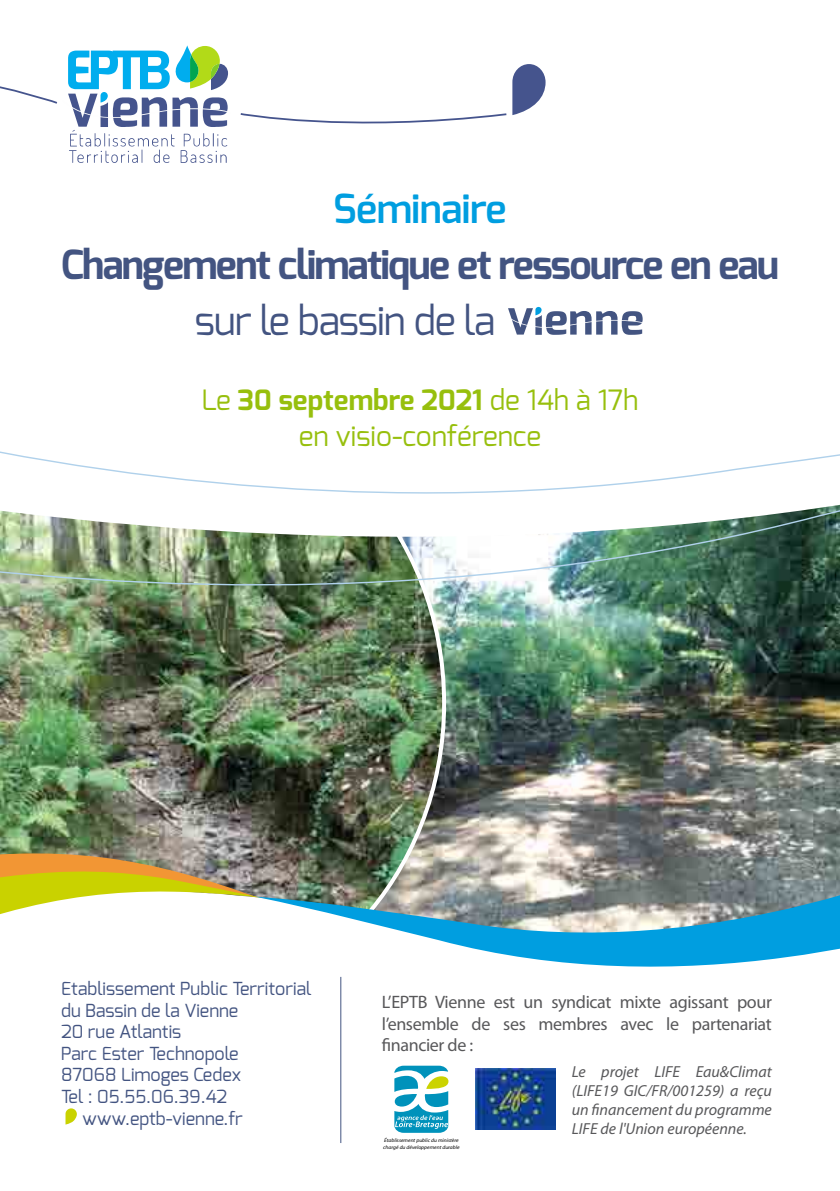
<style>
.page{position:relative;width:840px;height:1191px;background:#fff}
.page>*{position:absolute;margin:0;border:0;box-sizing:border-box;transform-origin:0 0}
.t1{font:700 40px "Exo";letter-spacing:-.04em;color:#435481}
.t2{font:40px "Exo";letter-spacing:-.025em;color:#435481}
.t3{font:600 40px "Exo";letter-spacing:-.01em;color:#009ee0}
.t4{font:28px/36px "Exo";color:#97bf0d;text-align:center}
.t5{font:18px "Exo";color:#435481}
.t6{font:18px/21.6px "Myriad Pro";letter-spacing:-.02em;color:#58585a;text-align:justify}
.t7{font:italic 16px/19.2px "Myriad Pro";color:#58585a;text-align:justify}
.t8{font:italic 5.2px/6.2px "Myriad Pro";color:#000;scale:1.07 1}
.s1{font-weight:700}
</style>
<div class="page">
<img style="left:446px;top:668px;width:393px;height:150px">
<img style="left:0;top:668px;width:446px;height:150px">
<img style="left:0;top:306px;width:839px;height:362px">
<svg style="left:503px;top:307px;width:141px;height:28px"></svg>
<img style="left:260px;top:818px;width:579px;height:186px">
<img style="left:0;top:784px;width:260px;height:130px">
<svg style="left:0;top:45px;width:228px;height:118px"></svg>
<svg style="left:240px;top:64px;width:305px;height:60px"></svg>
<img style="left:475px;top:1068px;width:80px;height:61px">
<svg style="left:394px;top:1065px;width:55px;height:68px"></svg>
<svg style="left:65px;top:1108px;width:12px;height:16px"></svg>
<hr style="left:340px;top:977px;width:1px;height:166px;background:#435481">
<h1 class="t3" style="left:333px;top:183px;width:175px">Séminaire</h1>
<h1 class="t1" style="left:61px;top:239px;width:719px">Changement climatique et ressource en eau</h1>
<h1 class="t2" style="left:195px;top:295px;width:302px">sur le bassin de la</h1>
<h2 class="t4" style="left:201px;top:382px;width:438px">Le <span class="s1">30 septembre 2021</span> de 14h à 17h en visio-conférence</h2>
<p class="t5" style="left:61px;top:977px;width:252px">Etablissement Public Territorial</p>
<p class="t5" style="left:61px;top:998px;width:179px">du Bassin de la Vienne</p>
<p class="t5" style="left:61px;top:1020px;width:122px">20 rue Atlantis</p>
<p class="t5" style="left:61px;top:1041px;width:179px">Parc Ester Technopole</p>
<p class="t5" style="left:61px;top:1063px;width:182px">87068 Limoges Cedex</p>
<p class="t5" style="left:61px;top:1085px;width:168px">Tel : 05.55.06.39.42</p>
<p class="t5" style="left:82px;top:1106px;width:162px">www.eptb-vienne.fr</p>
<p class="t6" style="left:381px;top:991px;width:391px">L’EPTB Vienne est un syndicat mixte agissant pour l’ensemble de ses membres avec le partenariat financier de :</p>
<p class="t8" style="left:383px;top:1137px;width:73px">Établissement public du ministère chargé du développement durable</p>
<p class="t7" style="left:571px;top:1061px;width:201px">Le projet LIFE Eau&amp;Climat (LIFE19 GIC/FR/001259) a reçu un financement du programme LIFE de l'Union européenne.</p>
</div>
